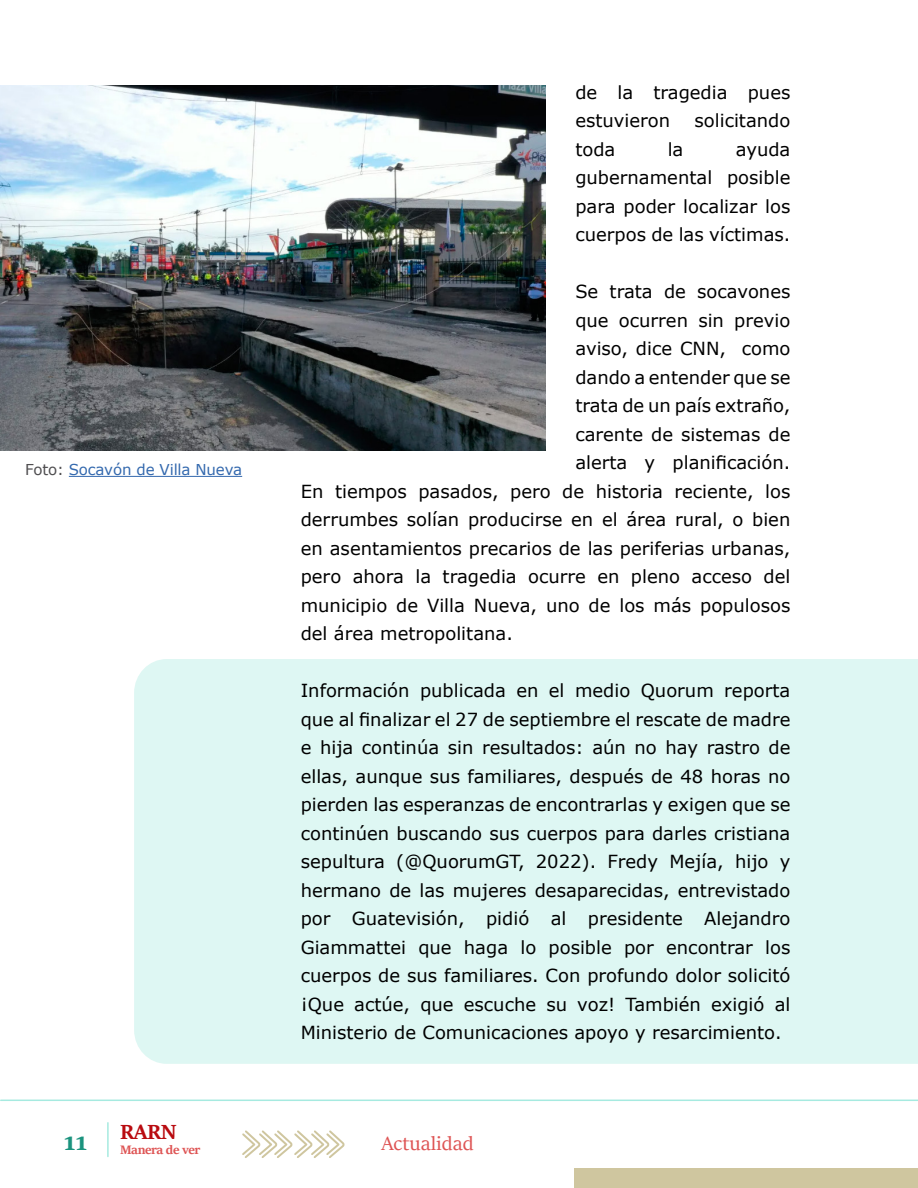
<style>
.page{position:relative;width:918px;height:1188px;background:#fff}
.page>*{position:absolute;margin:0;border:0;box-sizing:border-box;transform-origin:0 0}
.t1{font:700 28.5px "Sitka Heading";color:#1b937e}
.t2{font:700 22.5px "Sitka Heading";color:#b90b10}
.t3{font:21px "Sitka Heading";color:#de5454}
.t4{font:18px/28.5px "Verdana";color:#000;text-align:justify}
.t5{font:15px "Verdana";letter-spacing:-.01em;color:#3469ae}
.t6{font:700 13.5px "Sitka Heading";letter-spacing:-.03em;color:#de5454}
.s1{color:#4f4e50}
</style>
<div class="page">
<div style="left:574px;top:1168px;width:344px;height:20px;background:#cfc69f"></div>
<svg style="left:242px;top:1130px;width:103px;height:28px"></svg>
<hr style="left:1px;top:1100px;width:917px;height:1px;background:#a6eae0">
<hr style="left:107px;top:1123px;width:2px;height:34px;background:#a6eae0">
<div style="left:134px;top:659px;width:784px;height:405px;background:#def7f3"></div>
<img style="left:0;top:85px;width:546px;height:365px">
<hr style="left:69px;top:476px;width:173px;height:1px;background:#3469ae">
<p class="t5" style="left:25px;top:459px;width:218px"><span class="s1">Foto:</span> Socavón de Villa Nueva</p>
<p class="t4" style="left:575px;top:78px;width:217px">de la tragedia pues estuvieron</p>
<p class="t4" style="left:695px;top:106px;width:97px">solicitando</p>
<p class="t4" style="left:575px;top:135px;width:217px;text-indent:160px">ayuda gubernamental posible para poder localizar los cuerpos de las víctimas.</p>
<p class="t4" style="left:575px;top:277px;width:217px">Se trata de socavones</p>
<p class="t4" style="left:575px;top:306px;width:217px">que ocurren sin previo</p>
<p class="t4" style="left:575px;top:334px;width:217px">aviso, dice CNN, como</p>
<p class="t4" style="left:575px;top:363px;width:217px">dando a entender que se</p>
<p class="t4" style="left:575px;top:391px;width:217px">trata de un país extraño,</p>
<p class="t4" style="left:575px;top:420px;width:217px">carente de sistemas de</p>
<p class="t4" style="left:575px;top:448px;width:217px">alerta y planificación.</p>
<p class="t4" style="left:301px;top:477px;width:491px">En tiempos pasados, pero de historia reciente, los</p>
<p class="t4" style="left:301px;top:505px;width:491px">derrumbes solían producirse en el área rural, o bien</p>
<p class="t4" style="left:301px;top:534px;width:491px">en asentamientos precarios de las periferias urbanas,</p>
<p class="t4" style="left:301px;top:562px;width:491px">pero ahora la tragedia ocurre en pleno acceso del</p>
<p class="t4" style="left:301px;top:591px;width:491px">municipio de Villa Nueva, uno de los más populosos</p>
<p class="t4" style="left:301px;top:619px;width:214px">del área metropolitana.</p>
<p class="t4" style="left:301px;top:676px;width:491px">Información publicada en el medio Quorum reporta que al finalizar el 27 de septiembre el rescate de madre e hija continúa sin resultados: aún no hay rastro de ellas, aunque sus familiares, después de 48 horas no pierden las esperanzas de encontrarlas y exigen que se continúen buscando sus cuerpos para darles cristiana sepultura (@QuorumGT, 2022). Fredy Mejía, hijo y hermano de las mujeres desaparecidas, entrevistado por Guatevisión, pidió al presidente Alejandro Giammattei que haga lo posible por encontrar los cuerpos de sus familiares. Con profundo dolor solicitó ¡Que actúe, que escuche su voz! También exigió al Ministerio de Comunicaciones apoyo y resarcimiento.</p>
<p class="t4" style="left:575px;top:135px;width:42px">toda</p>
<p class="t4" style="left:668px;top:135px;width:17px">la</p>
<p class="t2" style="left:120px;top:1115px;width:58px">RARN</p>
<h1 class="t1" style="left:64px;top:1120px;width:25px">11</h1>
<p class="t3" style="left:381px;top:1128px;width:94px">Actualidad</p>
<p class="t6" style="left:120px;top:1139px;width:82px">Manera de ver</p>
</div>
